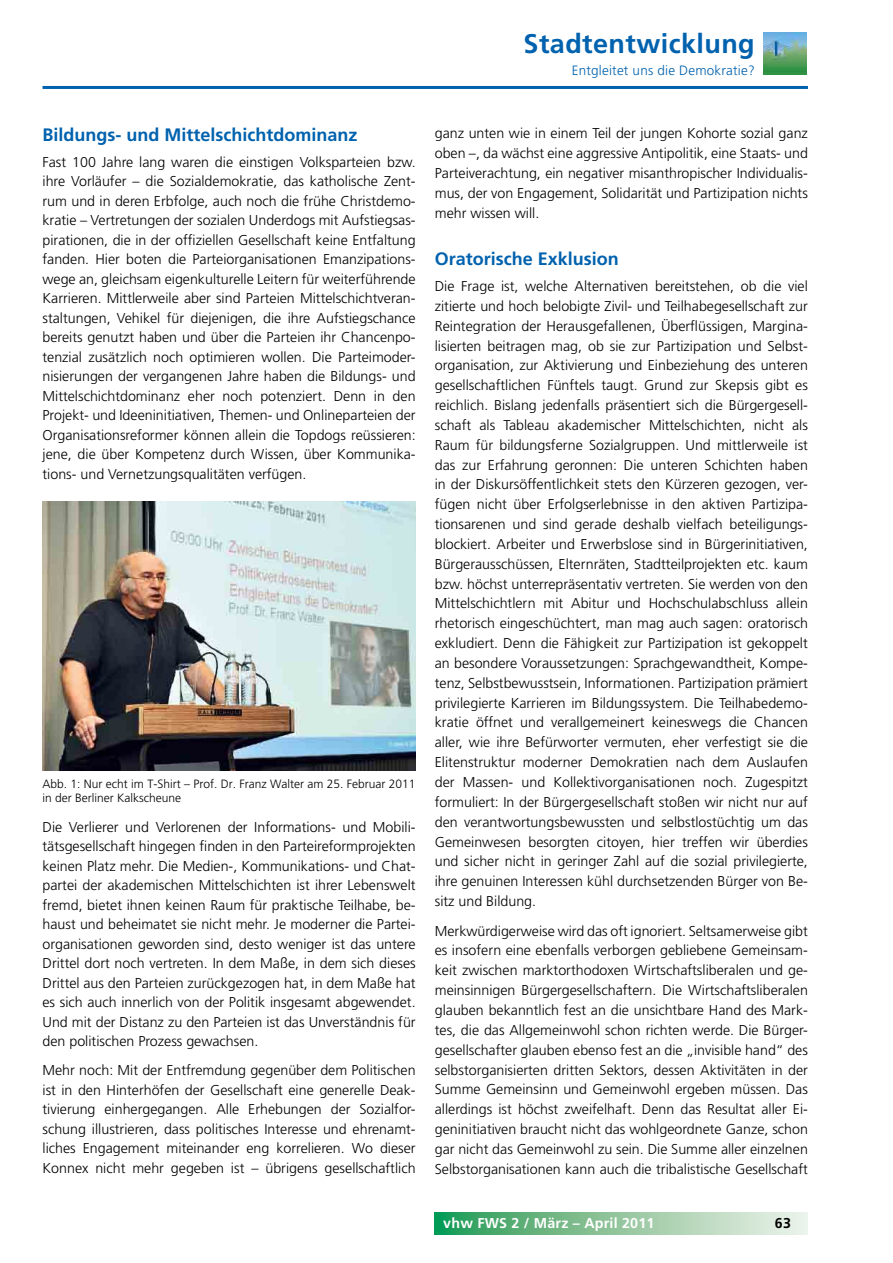
<style>
.page{position:relative;width:893px;height:1263px;background:#fff}
.page>*{position:absolute;margin:0;border:0;box-sizing:border-box;transform-origin:0 0}
.t1{font:700 27px "Frutiger LT";letter-spacing:.015em;color:#0062ae}
.t2{font:700 18px "Frutiger LT";color:#0062ae}
.t3{font:300 14.25px/19.8px "Frutiger LT";color:#000;text-align:justify}
.t4{font:700 14.25px "Frutiger LT";letter-spacing:.015em;color:#fff}
.t5{font:700 14.25px "Frutiger LT";color:#000}
.t6{font:300 13.5px "Frutiger LT";letter-spacing:.015em;color:#0062ae}
.t7{font:300 12px/14.4px "Frutiger CE";color:#000}
</style>
<div class="page">
<hr style="left:43px;top:86px;width:765px;height:3px;background:#0062ae">
<svg style="left:435px;top:1213px;width:373px;height:21px;background:#8ec69f"></svg>
<img style="left:764px;top:32px;width:42px;height:43px">
<img style="left:43px;top:502px;width:373px;height:268px">
<h1 class="t1" style="left:524px;top:28px;width:233px">Stadtentwicklung</h1>
<p class="t6" style="left:572px;top:62px;width:184px">Entgleitet uns die Demokratie?</p>
<p class="t2" style="left:43px;top:124px;width:316px">Bildungs- und Mittelschichtdominanz</p>
<p class="t3" style="left:43px;top:152px;width:375px">Fast 100 Jahre lang waren die einstigen Volksparteien bzw. ihre Vorläufer – die Sozialdemokratie, das katholische Zent&shy;rum und in deren Erbfolge, auch noch die frühe Christdemo&shy;kratie – Vertretungen der sozialen Underdogs mit Aufstiegsas&shy;pirationen, die in der offiziellen Gesellschaft keine Entfaltung fanden. Hier boten die Parteiorganisationen Emanzipations&shy;wege an, gleichsam eigenkulturelle Leitern für weiterführende Karrieren. Mittlerweile aber sind Parteien Mittelschichtveran&shy;staltungen, Vehikel für diejenigen, die ihre Aufstiegschance bereits genutzt haben und über die Parteien ihr Chancenpo&shy;tenzial zusätzlich noch optimieren wollen. Die Parteimoder&shy;nisierungen der vergangenen Jahre haben die Bildungs- und Mittelschichtdominanz eher noch potenziert. Denn in den Projekt- und Ideeninitiativen, Themen- und Onlineparteien der Organisationsreformer können allein die Topdogs reüssieren: jene, die über Kompetenz durch Wissen, über Kommunika&shy;tions- und Vernetzungsqualitäten verfügen.</p>
<p class="t7" style="left:43px;top:776px;width:375px">Abb. 1: Nur echt im T-Shirt – Prof. Dr. Franz Walter am 25. Februar 2011 in der Berliner Kalkscheune</p>
<p class="t3" style="left:43px;top:817px;width:375px">Die Verlierer und Verlorenen der Informations- und Mobili&shy;tätsgesellschaft hingegen finden in den Parteireformprojekten keinen Platz mehr. Die Medien-, Kommunikations- und Chat&shy;partei der akademischen Mittelschichten ist ihrer Lebenswelt fremd, bietet ihnen keinen Raum für praktische Teilhabe, be&shy;haust und beheimatet sie nicht mehr. Je moderner die Partei&shy;organisationen geworden sind, desto weniger ist das untere Drittel dort noch vertreten. In dem Maße, in dem sich dieses Drittel aus den Parteien zurückgezogen hat, in dem Maße hat es sich auch innerlich von der Politik insgesamt abgewendet.<br>Und mit der Distanz zu den Parteien ist das Unverständnis für den politischen Prozess gewachsen.</p>
<p class="t3" style="left:43px;top:1061px;width:375px">Mehr noch: Mit der Entfremdung gegenüber dem Politischen ist in den Hinterhöfen der Gesellschaft eine generelle Deak&shy;tivierung einhergegangen. Alle Erhebungen der Sozialfor&shy;schung illustrieren, dass politisches Interesse und ehrenamt&shy;liches Engagement miteinander eng korrelieren. Wo dieser Konnex nicht mehr gegeben ist – übrigens gesellschaftlich</p>
<p class="t3" style="left:435px;top:124px;width:375px">ganz unten wie in einem Teil der jungen Kohorte sozial ganz oben –, da wächst eine aggressive Antipolitik, eine Staats- und Parteiverachtung, ein negativer misanthropischer Individualis&shy;mus, der von Engagement, Solidarität und Partizipation nichts mehr wissen will.</p>
<p class="t2" style="left:435px;top:248px;width:186px">Oratorische Exklusion</p>
<p class="t3" style="left:435px;top:276px;width:375px">Die Frage ist, welche Alternativen bereitstehen, ob die viel zitierte und hoch belobigte Zivil- und Teilhabegesellschaft zur Reintegration der Herausgefallenen, Überflüssigen, Margina&shy;lisierten beitragen mag, ob sie zur Partizipation und Selbst&shy;organisation, zur Aktivierung und Einbeziehung des unteren gesellschaftlichen Fünftels taugt. Grund zur Skepsis gibt es reichlich. Bislang jedenfalls präsentiert sich die Bürgergesell&shy;schaft als Tableau akademischer Mittelschichten, nicht als Raum für bildungsferne Sozialgruppen. Und mittlerweile ist das zur Erfahrung geronnen: Die unteren Schichten haben in der Diskursöffentlichkeit stets den Kürzeren gezogen, ver&shy;fügen nicht über Erfolgserlebnisse in den aktiven Partizipa&shy;tionsarenen und sind gerade deshalb vielfach beteiligungs&shy;blockiert. Arbeiter und Erwerbslose sind in Bürgerinitiativen, Bürgerausschüssen, Elternräten, Stadtteilprojekten etc. kaum bzw. höchst unterrepräsentativ vertreten. Sie werden von den Mittelschichtlern mit Abitur und Hochschulabschluss allein rhetorisch eingeschüchtert, man mag auch sagen: oratorisch exkludiert. Denn die Fähigkeit zur Partizipation ist gekoppelt an besondere Voraussetzungen: Sprachgewandtheit, Kompe&shy;tenz, Selbstbewusstsein, Informationen. Partizipation prämiert privilegierte Karrieren im Bildungssystem. Die Teilhabedemo&shy;kratie öffnet und verallgemeinert keineswegs die Chancen aller, wie ihre Befürworter vermuten, eher verfestigt sie die Elitenstruktur moderner Demokratien nach dem Auslaufen der Massen- und Kollektivorganisationen noch. Zugespitzt formuliert: In der Bürgergesellschaft stoßen wir nicht nur auf den verantwortungsbewussten und selbstlostüchtig um das Gemeinwesen besorgten citoyen, hier treffen wir überdies und sicher nicht in geringer Zahl auf die sozial privilegierte, ihre genuinen Interessen kühl durchsetzenden Bürger von Be&shy;sitz und Bildung.</p>
<p class="t3" style="left:435px;top:921px;width:375px">Merkwürdigerweise wird das oft ignoriert. Seltsamerweise gibt es insofern eine ebenfalls verborgen gebliebene Gemeinsam&shy;keit zwischen marktorthodoxen Wirtschaftsliberalen und ge&shy;meinsinnigen Bürgergesellschaftern. Die Wirtschaftsliberalen glauben bekanntlich fest an die unsichtbare Hand des Mark&shy;tes, die das Allgemeinwohl schon richten werde. Die Bürger&shy;gesellschafter glauben ebenso fest an die „invisible hand“ des selbstorganisierten dritten Sektors, dessen Aktivitäten in der Summe Gemeinsinn und Gemeinwohl ergeben müssen. Das allerdings ist höchst zweifelhaft. Denn das Resultat aller Ei&shy;geninitiativen braucht nicht das wohlgeordnete Ganze, schon gar nicht das Gemeinwohl zu sein. Die Summe aller einzelnen Selbstorganisationen kann auch die tribalistische Gesellschaft</p>
<p class="t4" style="left:443px;top:1215px;width:213px">vhw FWS 2 / März – April 2011</p>
<p class="t5" style="left:775px;top:1214px;width:18px">63</p>
</div>
